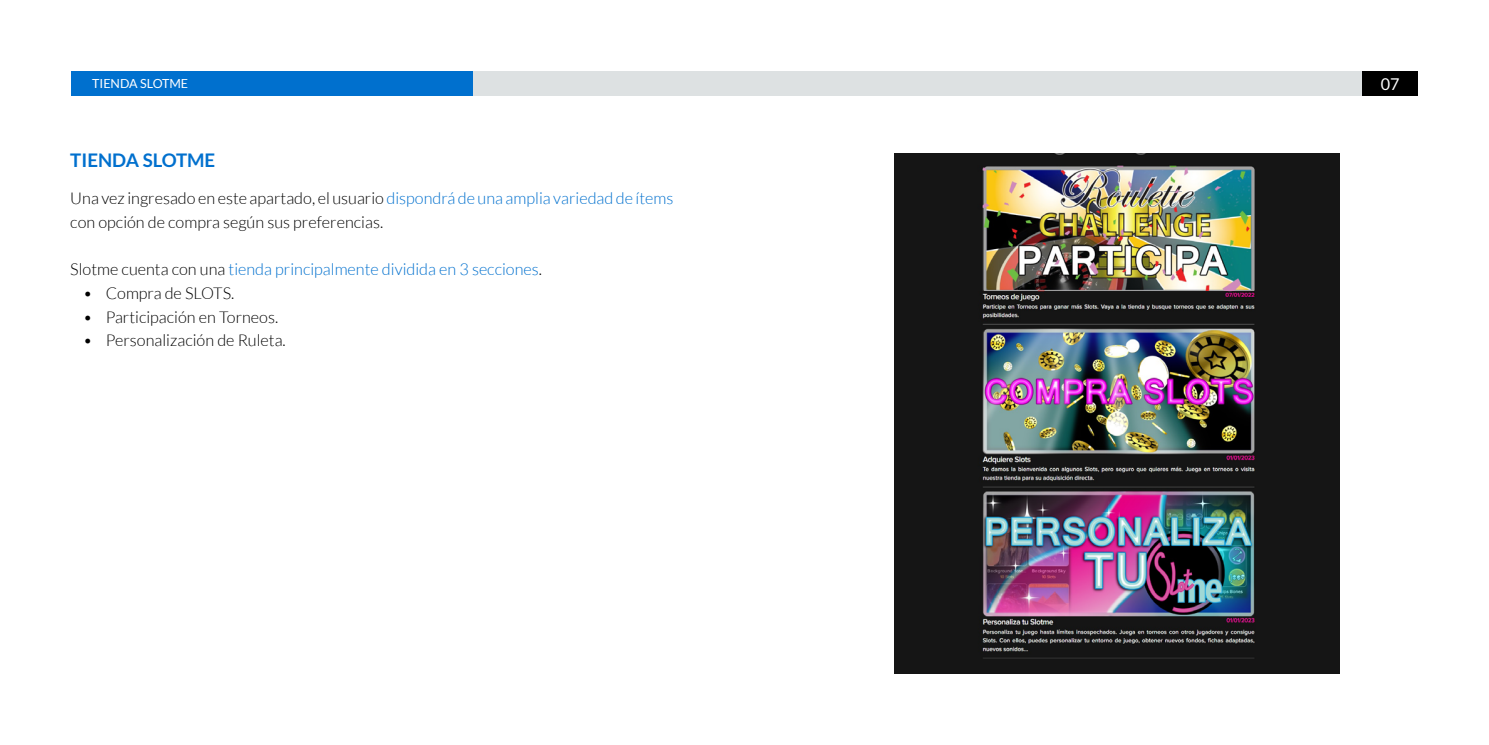
<style>
.page{position:relative;width:1489px;height:745px;background:#fff}
.page>*{position:absolute;margin:0;border:0;box-sizing:border-box;transform-origin:0 0}
.t1{font:700 18.75px "Lato";color:#0070ce}
.t2{font:300 16.25px/23.8px "Lato";color:#000}
.t3{font:300 16.25px "Lato";color:#0070ce}
.t4{font:16.25px "Lato";color:#fff}
.t5{font:12.5px "Lato";color:#fff}
.s1{color:#0070ce}
.s2{color:#000}
</style>
<div class="page">
<div style="left:472px;top:71px;width:272px;height:25px;background:#dde1e2"></div>
<div style="left:1362px;top:71px;width:55px;height:25px;background:#000"></div>
<div style="left:71px;top:71px;width:401px;height:25px;background:#0070ce"></div>
<div style="left:744px;top:71px;width:618px;height:25px;background:#dde1e2"></div>
<img style="left:894px;top:153px;width:445px;height:520px">
<p class="t5" style="left:92px;top:77px;width:98px">TIENDA SLOTME</p>
<p class="t4" style="left:1380px;top:75px;width:20px">07</p>
<p class="t1" style="left:70px;top:150px;width:147px">TIENDA SLOTME</p>
<p class="t2" style="left:70px;top:186px;width:604px">Una vez ingresado en este apartado, el usuario <span class="s1">dispondrá de una amplia variedad de ítems </span>con opción de compra según sus preferencias.</p>
<p class="t3" style="left:70px;top:260px;width:473px"><span class="s2">Slotme cuenta con una</span> tienda principalmente dividida en 3 secciones<span class="s2">.</span></p>
<p class="t2" style="left:83px;top:281px;width:153px">• Compra de SLOTS.</p>
<p class="t2" style="left:83px;top:305px;width:196px">• Participación en Torneos.</p>
<p class="t2" style="left:83px;top:328px;width:204px">• Personalización de Ruleta.</p>
</div>
